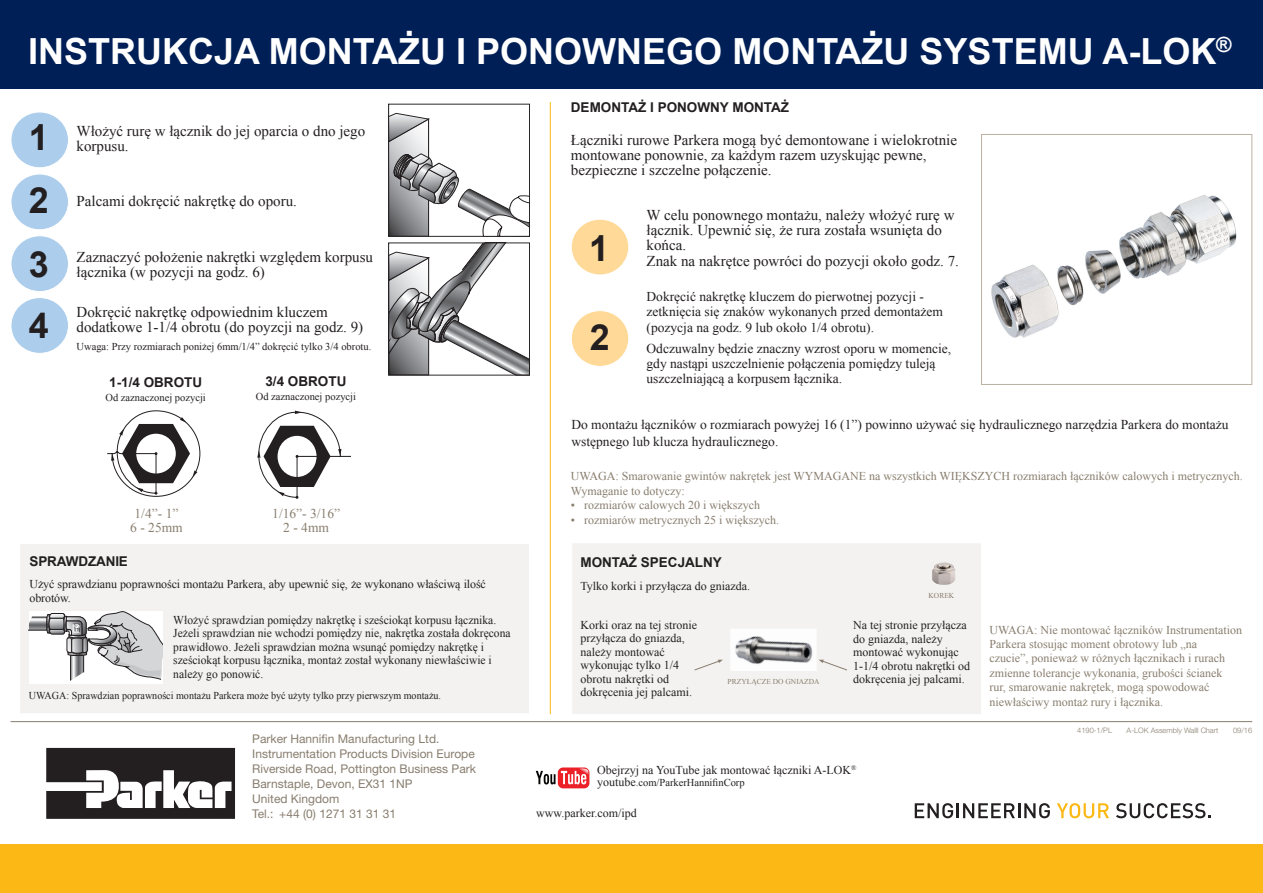
<style>
.page{position:relative;width:1263px;height:893px;background:#fff}
.page>*{position:absolute;margin:0;border:0;box-sizing:border-box;transform-origin:0 0}
.t1{font:700 36px "Arial";color:#fff}
.t2{font:700 36px "Arial";color:#231f20}
.t3{font:15px/15px "Times New Roman";color:#231f20}
.t4{font:13.5px/15px "Times New Roman";color:#231f20}
.PartHead2{font:700 13.5px "Arial";color:#231f20}
.t5{font:13.5px "Times New Roman";color:#887d6e}
.t6{font:12px/14.4px "Times New Roman";color:#887d6e}
.PartHead2-2{font:12px/13.5px "Times New Roman";color:#231f20}
.PartHead2-3{font:12px/13.5px "Times New Roman";color:#231f20;scale:.96 1}
.Headcontact{font:12px/15px "Helvetica Neue LT Std";color:#887d6e}
.t7{font:10.5px "Times New Roman";color:#231f20}
.t8{font:10.5px "Times New Roman";color:#231f20;scale:.96 1}
.t9{font:300 7.5px "Helvetica Neue LT Std";color:#887d6e}
.t10{font:7.5px "Times New Roman";color:#887d6e}
.s1{font-size:12px}
</style>
<div class="page">
<div style="left:0;top:844px;width:1263px;height:49px;background:#fcb814"></div>
<div style="left:0;top:0;width:1263px;height:88px;background:#001f56"></div>
<div style="left:19px;top:543px;width:511px;height:171px;background:#f4f2f0;border:1px solid #fff"></div>
<div style="left:29px;top:611px;width:133px;height:73px;background:#fff"></div>
<svg style="left:29px;top:611px;width:133px;height:70px"></svg>
<div style="left:11px;top:112px;width:57px;height:56px;background:#accdeb;border-radius:50%"></div>
<div style="left:11px;top:112px;width:58px;height:56px;border:1px solid #fff;border-radius:50%"></div>
<div style="left:11px;top:174px;width:57px;height:56px;background:#accdeb;border-radius:50%"></div>
<div style="left:11px;top:174px;width:58px;height:56px;border:1px solid #fff;border-radius:50%"></div>
<svg style="left:257px;top:411px;width:94px;height:88px"></svg>
<svg style="left:108px;top:411px;width:92px;height:86px"></svg>
<svg style="left:388px;top:104px;width:142px;height:271px"></svg>
<div style="left:11px;top:236px;width:57px;height:56px;background:#accdeb;border-radius:50%"></div>
<div style="left:11px;top:235px;width:58px;height:57px;border:1px solid #fff;border-radius:50%"></div>
<div style="left:11px;top:298px;width:57px;height:55px;background:#accdeb;border-radius:50%"></div>
<div style="left:11px;top:297px;width:58px;height:57px;border:1px solid #fff;border-radius:50%"></div>
<svg style="left:46px;top:748px;width:189px;height:71px"></svg>
<svg style="left:915px;top:803px;width:135px;height:15px"></svg>
<svg style="left:1057px;top:803px;width:52px;height:15px"></svg>
<svg style="left:1116px;top:803px;width:95px;height:15px"></svg>
<div style="left:558px;top:767px;width:31px;height:21px;background:#ec2128;border-radius:5px"></div>
<svg style="left:561px;top:768px;width:27px;height:16px"></svg>
<svg style="left:536px;top:771px;width:19px;height:13px"></svg>
<hr style="left:11px;top:721px;width:1241px;height:1px;background:#887d6e">
<div style="left:571px;top:219px;width:58px;height:56px;background:#fed998;border-radius:50%"></div>
<div style="left:571px;top:219px;width:58px;height:56px;border:1px solid #fff;border-radius:50%"></div>
<div style="left:571px;top:311px;width:58px;height:55px;background:#fed998;border-radius:50%"></div>
<div style="left:571px;top:310px;width:58px;height:57px;border:1px solid #fff;border-radius:50%"></div>
<hr style="left:550px;top:102px;width:1px;height:612px;background:#fcb814">
<img style="left:991px;top:195px;width:246px;height:143px">
<div style="left:981px;top:134px;width:271px;height:251px;border:1px solid #bbb1a3"></div>
<div style="left:571px;top:542px;width:411px;height:173px;background:#f4f2f0;border:1px solid #fff"></div>
<img style="left:731px;top:629px;width:85px;height:42px">
<svg style="left:694px;top:660px;width:29px;height:11px"></svg>
<svg style="left:819px;top:660px;width:28px;height:11px"></svg>
<img style="left:932px;top:562px;width:24px;height:23px">
<p class="t1" style="left:28px;top:27px;width:1205px">INSTRUKCJA MONTAŻU I PONOWNEGO MONTAŻU SYSTEMU A-LOK<sup>®</sup></p>
<p class="t2" style="left:29px;top:114px;width:22px">1</p>
<p class="t2" style="left:29px;top:177px;width:22px">2</p>
<p class="t3" style="left:77px;top:124px;width:290px">Włożyć rurę w łącznik do jej oparcia o dno jego korpusu.</p>
<p class="t3" style="left:77px;top:193px;width:222px">Palcami dokręcić nakrętkę do oporu.</p>
<p class="t2" style="left:29px;top:240px;width:22px">3</p>
<p class="t3" style="left:77px;top:250px;width:298px">Zaznaczyć położenie nakrętki względem korpusu łącznika (w pozycji na godz. 6)</p>
<p class="t2" style="left:29px;top:301px;width:22px">4</p>
<p class="PartHead2" style="left:109px;top:374px;width:95px">1-1/4 OBROTU</p>
<p class="t7" style="left:106px;top:390px;width:102px">Od zaznaczonej pozycji</p>
<p class="t3" style="left:77px;top:304px;width:288px">Dokręcić nakrętkę odpowiednim kluczem dodatkowe 1-1/4 obrotu (do poyzcji na godz. 9)</p>
<p class="t7" style="left:77px;top:339px;width:296px">Uwaga: Przy rozmiarach poniżej 6mm/1/4” dokręcić tylko 3/4 obrotu.</p>
<p class="PartHead2" style="left:265px;top:372px;width:83px">3/4 OBROTU</p>
<p class="t7" style="left:256px;top:389px;width:102px">Od zaznaczonej pozycji</p>
<p class="t5" style="left:135px;top:504px;width:45px">1/4”- 1”</p>
<p class="t5" style="left:130px;top:518px;width:54px">6 - 25mm</p>
<p class="t5" style="left:272px;top:504px;width:69px">1/16”- 3/16”</p>
<p class="t5" style="left:283px;top:518px;width:47px">2 - 4mm</p>
<p class="PartHead2" style="left:30px;top:552px;width:100px">SPRAWDZANIE</p>
<p class="PartHead2-2" style="left:30px;top:577px;width:458px">Użyć sprawdzianu poprawności montażu Parkera, aby upewnić się, że wykonano właściwą ilość obrotów.</p>
<p class="PartHead2-3" style="left:173px;top:613px;width:353px">Włożyć sprawdzian pomiędzy nakrętkę i sześciokąt korpusu łącznika.<br>Jeżeli sprawdzian nie wchodzi pomiędzy nie, nakrętka została dokręcona prawidłowo. Jeżeli sprawdzian można wsunąć pomiędzy nakrętkę i sześciokąt korpusu łącznika, montaż został wykonany niewłaściwie i należy go ponowić.</p>
<p class="t8" style="left:29px;top:689px;width:431px">UWAGA: Sprawdzian poprawności montażu Parkera może być użyty tylko przy pierwszym montażu.</p>
<p class="Headcontact" style="left:252px;top:731px;width:225px">Parker Hannifin Manufacturing Ltd.<br>Instrumentation Products Division Europe<br>Riverside Road, Pottington Business Park</p>
<p class="Headcontact" style="left:252px;top:776px;width:162px">Barnstaple, Devon, EX31 1NP</p>
<p class="Headcontact" style="left:252px;top:791px;width:145px">United Kingdom<br>Tel.: +44 (0) 1271 31 31 31</p>
<p class="PartHead2" style="left:571px;top:98px;width:220px">DEMONTAŻ I PONOWNY MONTAŻ</p>
<p class="t3" style="left:571px;top:132px;width:388px">Łączniki rurowe Parkera mogą być demontowane i wielokrotnie montowane ponownie, za każdym razem uzyskując pewne, bezpieczne i szczelne połączenie.</p>
<p class="t2" style="left:589px;top:224px;width:22px">1</p>
<p class="t2" style="left:590px;top:313px;width:22px">2</p>
<p class="t3" style="left:646px;top:207px;width:309px">W celu ponownego montażu, należy włożyć rurę w łącznik. Upewnić się, że rura została wsunięta do końca.</p>
<p class="t3" style="left:646px;top:253px;width:314px">Znak na nakrętce powróci do pozycji około godz. 7.</p>
<p class="t4" style="left:646px;top:289px;width:298px">Dokręcić nakrętkę kluczem do pierwotnej pozycji - zetknięcia się znaków wykonanych przed demontażem</p>
<p class="t4" style="left:646px;top:320px;width:229px">(pozycja na godz. 9 lub około 1/4 obrotu).</p>
<p class="t4" style="left:646px;top:341px;width:306px">Odczuwalny będzie znaczny wzrost oporu w momencie, gdy nastąpi uszczelnienie połączenia pomiędzy tuleją uszczelniającą a korpusem łącznika.</p>
<p class="t4" style="left:571px;top:417px;width:659px;line-height:16.2px">Do montażu łączników o rozmiarach powyżej 16 (1”) powinno używać się hydraulicznego narzędzia Parkera do montażu wstępnego lub klucza hydraulicznego.</p>
<p class="t6" style="left:571px;top:469px;width:674px">UWAGA: Smarowanie gwintów nakrętek jest WYMAGANE na wszystkich WIĘKSZYCH rozmiarach łączników calowych i metrycznych.</p>
<p class="t6" style="left:571px;top:483px;width:115px">Wymaganie to dotyczy:</p>
<p class="t6" style="left:571px;top:498px;width:191px">• rozmiarów calowych 20 i większych</p>
<p class="t6" style="left:571px;top:512px;width:210px">• rozmiarów metrycznych 25 i większych.</p>
<p class="PartHead2" style="left:580px;top:554px;width:143px">MONTAŻ SPECJALNY</p>
<p class="PartHead2-2" style="left:580px;top:579px;width:171px">Tylko korki i przyłącza do gniazda.</p>
<p class="t10" style="left:928px;top:590px;width:27px">KOREK</p>
<p class="PartHead2-2" style="left:580px;top:618px;width:118px">Korki oraz na tej stronie przyłącza do gniazda, należy montować wykonując tylko 1/4 obrotu nakrętki od dokręcenia jej palcami.</p>
<p class="PartHead2-2" style="left:853px;top:618px;width:118px">Na tej stronie przyłącza do gniazda, należy montować wykonując<br>1-1/4 obrotu nakrętki od dokręcenia jej palcami.</p>
<p class="t10" style="left:728px;top:677px;width:94px">PRZYŁĄCZE DO GNIAZDA</p>
<p class="PartHead2-2" style="left:597px;top:763px;width:261px">Obejrzyj na YouTube jak montować łączniki A-LOK<sup>®</sup></p>
<p class="t7" style="left:597px;top:776px;width:149px"><span class="s1">youtube</span>.com/ParkerHannifinCorp</p>
<p class="PartHead2-2" style="left:536px;top:806px;width:102px">www.parker.com/ipd</p>
<p class="t6" style="left:989px;top:622px;width:254px">UWAGA: Nie montować łączników Instrumentation Parkera stosując moment obrotowy lub „na<br>czucie”, ponieważ w różnych łącznikach i rurach zmienne tolerancje wykonania, grubości ścianek<br>rur, smarowanie nakrętek, mogą spowodować niewłaściwy montaż rury i łącznika.</p>
<p class="t9" style="left:1077px;top:725px;width:36px">4190-1/PL</p>
<p class="t9" style="left:1127px;top:725px;width:93px">A-LOK Assembly Walll Chart</p>
<p class="t9" style="left:1233px;top:725px;width:21px">09/16</p>
</div>
